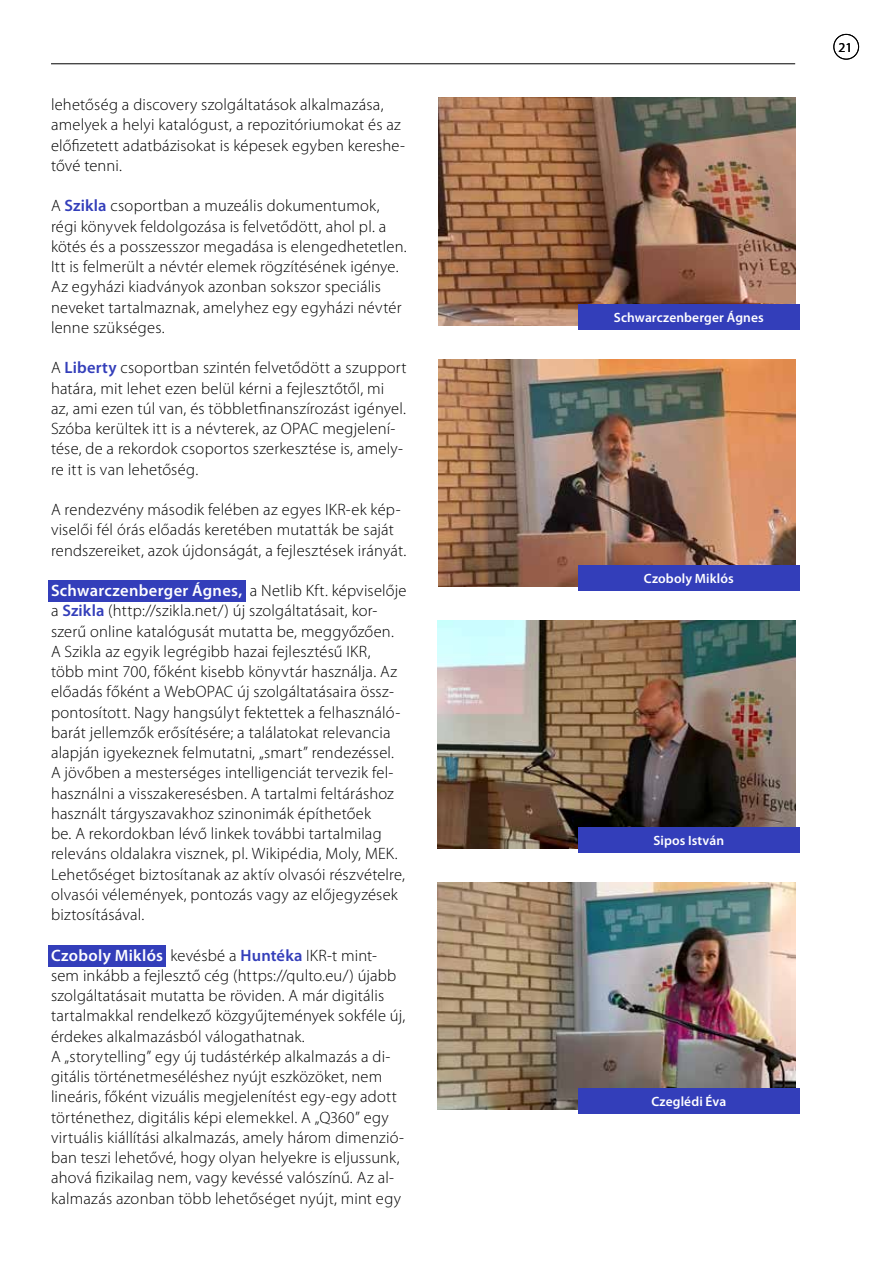
<style>
.page{position:relative;width:893px;height:1263px;background:#fff}
.page>*{position:absolute;margin:0;border:0;box-sizing:border-box;transform-origin:0 0}
.t1{font:300 16.5px/20.2px "Myriad Pro";letter-spacing:.01em;color:#000}
.t2{font:600 13.5px "Myriad Pro";letter-spacing:.005em;color:#fff}
.t3{font:13.5px "Myriad Pro";color:#000}
.s1{font-weight:600;color:#333eba}
.s2{font-weight:600;color:#fff}
</style>
<div class="page">
<div style="left:48px;top:945px;width:118px;height:21px;background:#333eba"></div>
<div style="left:48px;top:581px;width:197px;height:21px;background:#333eba"></div>
<img style="left:438px;top:882px;width:357px;height:228px">
<img style="left:438px;top:359px;width:357px;height:228px">
<img style="left:438px;top:621px;width:357px;height:227px">
<div style="left:833px;top:34px;width:26px;height:26px;border:1px solid #000;border-radius:50%"></div>
<img style="left:438px;top:98px;width:358px;height:227px">
<div style="left:578px;top:304px;width:221px;height:26px;background:#333eba"></div>
<div style="left:578px;top:566px;width:221px;height:25px;background:#333eba"></div>
<div style="left:578px;top:827px;width:221px;height:26px;background:#333eba"></div>
<div style="left:578px;top:1089px;width:221px;height:25px;background:#333eba"></div>
<hr style="left:51px;top:63px;width:744px;height:1px;background:#000">
<p class="t1" style="left:51px;top:95px;width:356px">lehetőség a discovery szolgáltatások alkalmazása, amelyek a helyi katalógust, a repozitóriumokat és az előfizetett adatbázisokat is képesek egyben kereshe&shy;tővé tenni.</p>
<p class="t1" style="left:51px;top:196px;width:357px">A <span class="s1">Szikla</span> csoportban a muzeális dokumentumok, régi könyvek feldolgozása is felvetődött, ahol pl. a kötés és a posszesszor megadása is elengedhetetlen.<br>Itt is felmerült a névtér elemek rögzítésének igénye.<br>Az egyházi kiadványok azonban sokszor speciális neveket tartalmaznak, amelyhez egy egyházi névtér lenne szükséges.</p>
<p class="t1" style="left:51px;top:358px;width:357px">A <span class="s1">Liberty</span> csoportban szintén felvetődött a szupport határa, mit lehet ezen belül kérni a fejlesztőtől, mi<br>az, ami ezen túl van, és többletfinanszírozást igényel.<br>Szóba kerültek itt is a névterek, az OPAC megjelení&shy;tése, de a rekordok csoportos szerkesztése is, amely&shy;re itt is van lehetőség.</p>
<p class="t1" style="left:51px;top:500px;width:357px">A rendezvény második felében az egyes IKR-ek kép&shy;viselői fél órás előadás keretében mutatták be saját rendszereiket, azok újdonságát, a fejlesztések irányát.</p>
<p class="t1" style="left:51px;top:581px;width:357px"><span class="s2">Schwarczenberger Ágnes,</span> a Netlib Kft. képviselője a <span class="s1">Szikla</span> (http://szikla.net/) új szolgáltatásait, kor&shy;szerű online katalógusát mutatta be, meggyőzően.<br>A Szikla az egyik legrégibb hazai fejlesztésű IKR, több mint 700, főként kisebb könyvtár használja. Az előadás főként a WebOPAC új szolgáltatásaira össz&shy;pontosított. Nagy hangsúlyt fektettek a felhasználó&shy;barát jellemzők erősítésére; a találatokat relevancia alapján igyekeznek felmutatni, „smart” rendezéssel.<br>A jövőben a mesterséges intelligenciát tervezik fel&shy;használni a visszakeresésben. A tartalmi feltáráshoz használt tárgyszavakhoz szinonimák építhetőek<br>be. A rekordokban lévő linkek további tartalmilag releváns oldalakra visznek, pl. Wikipédia, Moly, MEK.<br>Lehetőséget biztosítanak az aktív olvasói részvételre, olvasói vélemények, pontozás vagy az előjegyzések biztosításával.</p>
<p class="t1" style="left:51px;top:945px;width:356px"><span class="s2">Czoboly Miklós</span> kevésbé a <span class="s1">Huntéka</span> IKR-t mint&shy;sem inkább a fejlesztő cég (https://qulto.eu/) újabb szolgáltatásait mutatta be röviden. A már digitális tartalmakkal rendelkező közgyűjtemények sokféle új, érdekes alkalmazásból válogathatnak.<br>A „storytelling” egy új tudástérkép alkalmazás a di&shy;gitális történetmeséléshez nyújt eszközöket, nem lineáris, főként vizuális megjelenítést egy-egy adott történethez, digitális képi elemekkel. A „Q360” egy virtuális kiállítási alkalmazás, amely három dimenzió&shy;ban teszi lehetővé, hogy olyan helyekre is eljussunk, ahová fizikailag nem, vagy kevéssé valószínű. Az al&shy;kalmazás azonban több lehetőséget nyújt, mint egy</p>
<p class="t3" style="left:838px;top:40px;width:15px">21</p>
<p class="t2" style="left:614px;top:310px;width:151px">Schwarczenberger Ágnes</p>
<p class="t2" style="left:644px;top:571px;width:91px">Czoboly Miklós</p>
<p class="t2" style="left:653px;top:833px;width:72px">Sipos István</p>
<p class="t2" style="left:651px;top:1094px;width:76px">Czeglédi Éva</p>
</div>
